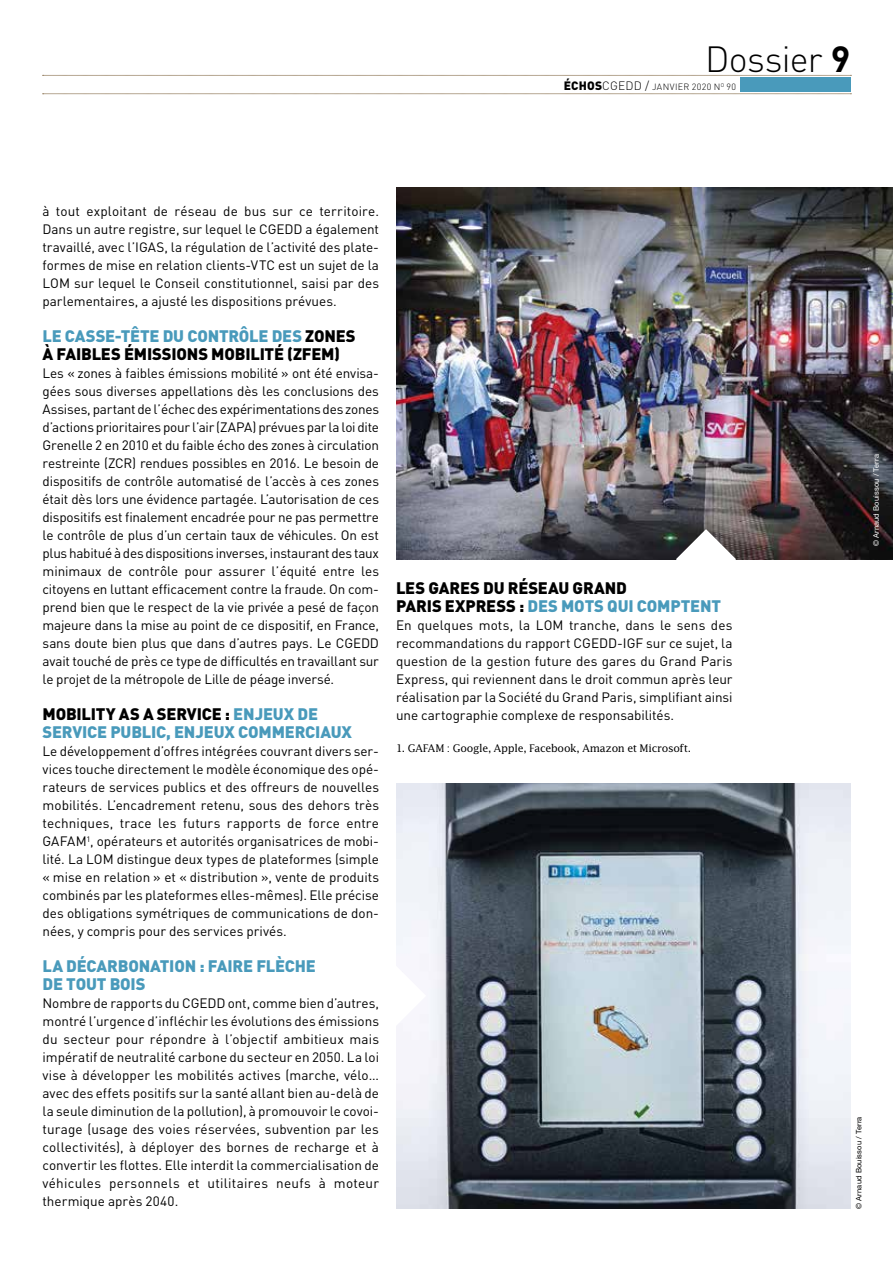
<style>
.page{position:relative;width:893px;height:1263px;background:#fff}
.page>*{position:absolute;margin:0;border:0;box-sizing:border-box;transform-origin:0 0}
.t1{font:300 36px "DIN";letter-spacing:-.02em;color:#000}
.t2{font:900 16.5px/18px "DIN";letter-spacing:-.01em;color:#000}
.t3{font:900 16.5px/18px "DIN";letter-spacing:-.01em;color:#499abb}
.t4{font:13.5px/18px "DIN";letter-spacing:-.005em;color:#000;text-align:justify}
.t5{font:10.5px "Lucida";letter-spacing:-.025em;color:#000}
.t6{font:300 9px "DIN";letter-spacing:.045em;color:#000}
.t7{font:7.5px "Helvetica Neue LT Std";letter-spacing:.025em;color:#000}
.t8{font:7.5px "Helvetica Neue LT Std";letter-spacing:.025em;color:#fff}
.s1{font-weight:700}
.s2{font-weight:900;font-size:12px}
.s3{font-size:12px}
.s4{color:#499abb}
.s5{color:#000}
</style>
<div class="page">
<svg style="left:43px;top:75px;width:808px;height:1px"></svg>
<svg style="left:43px;top:94px;width:808px;height:1px"></svg>
<div style="left:740px;top:77px;width:110px;height:15px;background:#499abb"></div>
<img style="left:396px;top:187px;width:497px;height:372px">
<img style="left:396px;top:783px;width:455px;height:426px">
<svg style="left:396px;top:966px;width:30px;height:60px"></svg>
<svg style="left:676px;top:529px;width:60px;height:31px"></svg>
<h1 class="t1" style="left:705px;top:37px;width:147px">Dossier <span class="s1">9</span></h1>
<p class="t6" style="left:564px;top:81px;width:174px"><span class="s2">ÉCHOS</span><span class="s3">CGEDD /</span> JANVIER 2020 N<sup>O</sup> 90</p>
<p class="t4" style="left:43px;top:202px;width:338px">à tout exploitant de réseau de bus sur ce territoire.<br>Dans un autre registre, sur lequel le CGEDD a également travaillé, avec l’IGAS, la régulation de l’activité des plate&shy;formes de mise en relation clients-VTC est un sujet de la LOM sur lequel le Conseil constitutionnel, saisi par des parlementaires, a ajusté les dispositions prévues.</p>
<p class="t2" style="left:43px;top:326px;width:315px"><span class="s4">LE CASSE-TÊTE DU CONTRÔLE DES</span> ZONES<br>À FAIBLES ÉMISSIONS MOBILITÉ (ZFEM)</p>
<p class="t4" style="left:43px;top:364px;width:338px">Les « zones à faibles émissions mobilité » ont été envisa&shy;gées sous diverses appellations dès les conclusions des Assises, partant de l’échec des expérimentations des zones d’actions prioritaires pour l’air (ZAPA) prévues par la loi dite Grenelle 2 en 2010 et du faible écho des zones à circulation restreinte (ZCR) rendues possibles en 2016. Le besoin de dispositifs de contrôle automatisé de l’accès à ces zones était dès lors une évidence partagée. L’autorisation de ces dispositifs est finalement encadrée pour ne pas permettre le contrôle de plus d’un certain taux de véhicules. On est plus habitué à des dispositions inverses, instaurant des taux minimaux de contrôle pour assurer l’équité entre les citoyens en luttant efficacement contre la fraude. On com&shy;prend bien que le respect de la vie privée a pesé de façon majeure dans la mise au point de ce dispositif, en France, sans doute bien plus que dans d’autres pays. Le CGEDD avait touché de près ce type de difficultés en travaillant sur le projet de la métropole de Lille de péage inversé.</p>
<p class="t3" style="left:43px;top:704px;width:311px"><span class="s5">MOBILITY AS A SERVICE :</span> ENJEUX DE<br>SERVICE PUBLIC, ENJEUX COMMERCIAUX</p>
<p class="t4" style="left:43px;top:742px;width:338px">Le développement d’offres intégrées couvrant divers ser&shy;vices touche directement le modèle économique des opé&shy;rateurs de services publics et des offreurs de nouvelles mobilités. L’encadrement retenu, sous des dehors très techniques, trace les futurs rapports de force entre GAFAM<sup>1</sup>, opérateurs et autorités organisatrices de mobi&shy;lité. La LOM distingue deux types de plateformes (simple « mise en relation » et « distribution », vente de produits combinés par les plateformes elles-mêmes). Elle précise des obligations symétriques de communications de don&shy;nées, y compris pour des services privés.</p>
<p class="t3" style="left:43px;top:956px;width:275px">LA DÉCARBONATION : FAIRE FLÈCHE<br>DE TOUT BOIS</p>
<p class="t4" style="left:43px;top:994px;width:338px">Nombre de rapports du CGEDD ont, comme bien d’autres, montré l’urgence d’infléchir les évolutions des émissions du secteur pour répondre à l’objectif ambitieux mais impératif de neutralité carbone du secteur en 2050. La loi vise à développer les mobilités actives (marche, vélo… avec des effets positifs sur la santé allant bien au-delà de la seule diminution de la pollution), à promouvoir le covoi&shy;turage (usage des voies réservées, subvention par les collectivités), à déployer des bornes de recharge et à convertir les flottes. Elle interdit la commercialisation de véhicules personnels et utilitaires neufs à moteur thermique après 2040.</p>
<p class="t2" style="left:396px;top:578px;width:326px">LES GARES DU RÉSEAU GRAND<br>PARIS EXPRESS : <span class="s4">DES MOTS QUI COMPTENT</span></p>
<p class="t4" style="left:396px;top:616px;width:338px">En quelques mots, la LOM tranche, dans le sens des recommandations du rapport CGEDD-IGF sur ce sujet, la question de la gestion future des gares du Grand Paris Express, qui reviennent dans le droit commun après leur réalisation par la Société du Grand Paris, simplifiant ainsi une cartographie complexe de responsabilités.</p>
<p class="t5" style="left:396px;top:742px;width:296px">1. GAFAM : Google, Apple, Facebook, Amazon et Microsoft.</p>
<p class="t8" style="left:871px;top:546px;width:94px;rotate:-90deg">© Arnaud Bouissou / Terra</p>
<p class="t7" style="left:854px;top:1209px;width:94px;rotate:-90deg">© Arnaud Bouissou / Terra</p>
</div>
